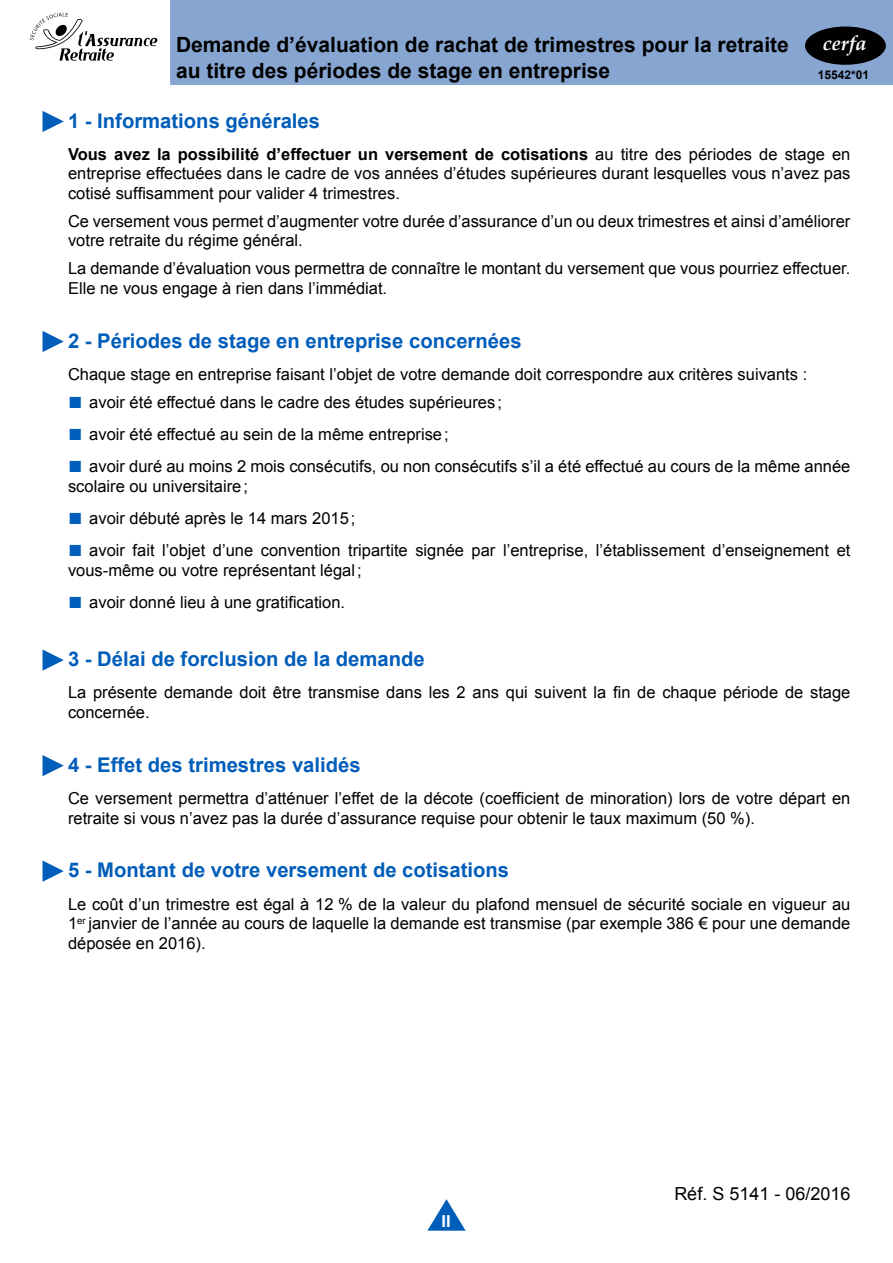
<style>
.page{position:relative;width:893px;height:1263px;background:#fff}
.page>*{position:absolute;margin:0;border:0;box-sizing:border-box;transform-origin:0 0}
.t1{font:700 21px/25.2px "Arial";color:#000}
.t2{font:700 20.25px "Arial";color:#005db9}
.t3{font:italic 700 20.25px "Palatino Linotype";color:#fff}
.t4{font:18px "Arial";color:#000}
.t5{font:16.5px/19.5px "Arial";color:#000}
.t6{font:700 16.5px "Arial";color:#fff}
.t7{font:700 12px "Arial";color:#000}
.s1{font-weight:700}
.s2{font-weight:700;font-size:24px;color:#005db9}
</style>
<div class="page">
<svg style="left:30px;top:13px;width:128px;height:48px"></svg>
<div style="left:170px;top:0;width:723px;height:85px;background:#87a5d1"></div>
<div style="left:805px;top:27px;width:81px;height:38px;background:#000;border-radius:50%"></div>
<svg style="left:427px;top:1199px;width:39px;height:32px"></svg>
<svg style="left:43px;top:111px;width:21px;height:21px"></svg>
<svg style="left:43px;top:331px;width:21px;height:21px"></svg>
<svg style="left:43px;top:649px;width:21px;height:22px"></svg>
<svg style="left:43px;top:755px;width:21px;height:21px"></svg>
<svg style="left:43px;top:860px;width:21px;height:22px"></svg>
<p class="t1" style="left:176px;top:33px;width:614px">Demande d’évaluation de rachat de trimestres pour la retraite au titre des périodes de stage en entreprise</p>
<p class="t3" style="left:823px;top:29px;width:45px">cerfa</p>
<p class="t7" style="left:818px;top:67px;width:53px">15542*01</p>
<p class="t2" style="left:68px;top:107px;width:254px">1 - Informations générales</p>
<p class="t5" style="left:68px;top:144px;width:784px;text-align:justify"><span class="s1">Vous avez la possibilité d’effectuer un versement de cotisations</span> au titre des périodes de stage en entreprise effectuées dans le cadre de vos années d’études supérieures durant lesquelles vous n’avez pas cotisé suffisamment pour valider 4 trimestres.</p>
<p class="t5" style="left:68px;top:211px;width:784px">Ce versement vous permet d’augmenter votre durée d’assurance d’un ou deux trimestres et ainsi d’améliorer votre retraite du régime général.</p>
<p class="t5" style="left:68px;top:259px;width:784px">La demande d’évaluation vous permettra de connaître le montant du versement que vous pourriez effectuer.<br>Elle ne vous engage à rien dans l’immédiat.</p>
<p class="t2" style="left:68px;top:327px;width:455px">2 - Périodes de stage en entreprise concernées</p>
<p class="t5" style="left:68px;top:364px;width:741px">Chaque stage en entreprise faisant l’objet de votre demande doit correspondre aux critères suivants :</p>
<p class="t5" style="left:68px;top:392px;width:435px"><span class="s2">■</span> avoir été effectué dans le cadre des études supérieures ;</p>
<p class="t5" style="left:68px;top:425px;width:382px"><span class="s2">■</span> avoir été effectué au sein de la même entreprise;</p>
<p class="t5" style="left:68px;top:457px;width:784px"><span class="s2">■</span> avoir duré au moins 2 mois consécutifs, ou non consécutifs s’il a été effectué au cours de la même année scolaire ou universitaire;</p>
<p class="t5" style="left:68px;top:509px;width:289px"><span class="s2">■</span> avoir débuté après le 14 mars 2015;</p>
<p class="t5" style="left:68px;top:541px;width:784px"><span class="s2">■</span> avoir fait l’objet d’une convention tripartite signée par l’entreprise, l’établissement d’enseignement et vous-même ou votre représentant légal;</p>
<p class="t5" style="left:68px;top:593px;width:279px"><span class="s2">■</span> avoir donné lieu à une gratification.</p>
<p class="t2" style="left:68px;top:646px;width:358px">3 - Délai de forclusion de la demande</p>
<p class="t5" style="left:68px;top:683px;width:784px">La présente demande doit être transmise dans les 2 ans qui suivent la fin de chaque période de stage concernée.</p>
<p class="t2" style="left:68px;top:751px;width:294px">4 - Effet des trimestres validés</p>
<p class="t5" style="left:68px;top:789px;width:784px">Ce versement permettra d’atténuer l’effet de la décote (coefficient de minoration) lors de votre départ en retraite si vous n’avez pas la durée d’assurance requise pour obtenir le taux maximum (50 %).</p>
<p class="t2" style="left:68px;top:857px;width:443px">5 - Montant de votre versement de cotisations</p>
<p class="t5" style="left:68px;top:894px;width:784px;text-align:justify">Le coût d’un trimestre est égal à 12 % de la valeur du plafond mensuel de sécurité sociale en vigueur au 1<sup>er</sup> janvier de l’année au cours de laquelle la demande est transmise (par exemple 386 € pour une demande déposée en 2016).</p>
<p class="t6" style="left:441px;top:1210px;width:11px">II</p>
<p class="t4" style="left:674px;top:1181px;width:178px">Réf. S 5141 - 06/2016</p>
</div>
